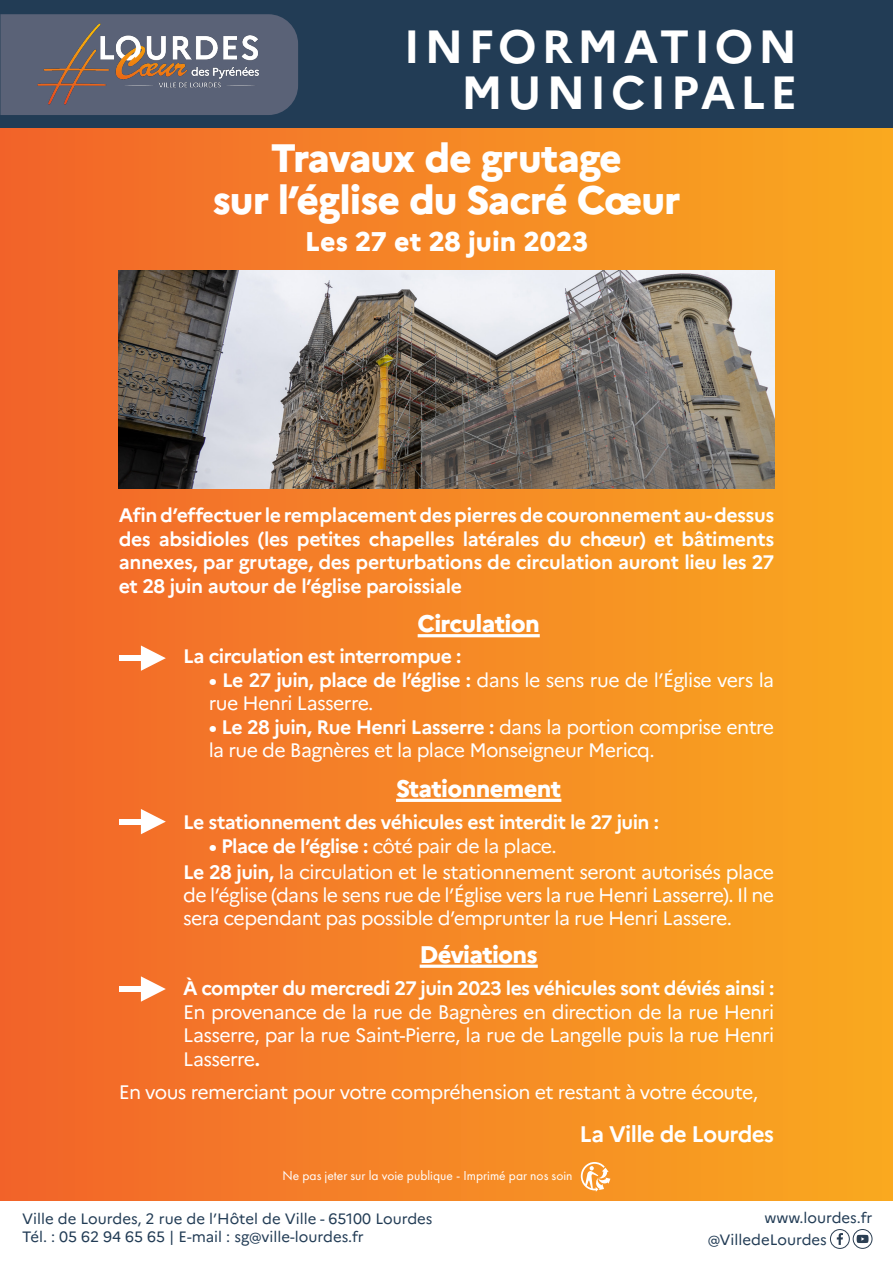
<style>
.page{position:relative;width:893px;height:1263px;background:#fff}
.page>*{position:absolute;margin:0;border:0;box-sizing:border-box;transform-origin:0 0}
.t1{font:700 46.5px "Marianne";letter-spacing:.1em;color:#fff}
.t2{font:800 39.6px "Marianne";letter-spacing:-.025em;color:#fff}
.t3{font:800 27px "Marianne";color:#fff}
.t4{font:800 24px "Marianne";letter-spacing:-.03em;color:#fff}
.t5{font:700 22.5px "Marianne";letter-spacing:-.03em;color:#fff}
.t6{font:19.5px/23.4px "Marianne";letter-spacing:-.03em;color:#fff}
.t7{font:700 19.5px/23.4px "Marianne";letter-spacing:-.03em;color:#fff;text-align:justify}
.t8{font:15px "Marianne";color:#223c55}
.t9{font:13.5px "Futura PT";color:#fff}
.s1{font-weight:700}
</style>
<div class="page">
<div style="left:0;top:116px;width:893px;height:1146px;background:linear-gradient(to right,#f1642b,#f9aa20)"></div>
<div style="left:0;top:0;width:893px;height:128px;background:#223c55"></div>
<div style="left:0;top:1201px;width:893px;height:62px;background:#fff"></div>
<svg style="left:0;top:14px;width:298px;height:101px;background:#555f74"></svg>
<img style="left:28px;top:14px;width:243px;height:101px">
<div style="left:830px;top:1229px;width:20px;height:20px;border:1px solid #2b3e52;border-radius:50%"></div>
<svg style="left:837px;top:1233px;width:6px;height:12px"></svg>
<div style="left:853px;top:1229px;width:19px;height:19px;border:1px solid #2b3e52;border-radius:50%"></div>
<svg style="left:857px;top:1235px;width:11px;height:8px"></svg>
<svg style="left:581px;top:1162px;width:29px;height:30px"></svg>
<hr style="left:418px;top:634px;width:122px;height:3px;background:#fff">
<svg style="left:141px;top:645px;width:25px;height:26px"></svg>
<div style="left:119px;top:655px;width:34px;height:6px;background:#fff"></div>
<hr style="left:396px;top:799px;width:165px;height:3px;background:#fff">
<svg style="left:141px;top:809px;width:25px;height:25px"></svg>
<div style="left:119px;top:819px;width:34px;height:5px;background:#fff"></div>
<svg style="left:420px;top:964px;width:118px;height:4px"></svg>
<svg style="left:141px;top:976px;width:25px;height:26px"></svg>
<div style="left:119px;top:986px;width:34px;height:6px;background:#fff"></div>
<img style="left:119px;top:270px;width:655px;height:219px">
<p class="t1" style="left:404px;top:18px;width:395px">INFORMATION</p>
<p class="t1" style="left:461px;top:64px;width:338px">MUNICIPALE</p>
<p class="t2" style="left:271px;top:134px;width:353px">Travaux de grutage</p>
<p class="t2" style="left:212px;top:176px;width:470px">sur l’église du Sacré Cœur</p>
<p class="t3" style="left:305px;top:225px;width:285px">Les 27 et 28 juin 2023</p>
<p class="t7" style="left:119px;top:504px;width:657px">Afin d’effectuer le remplacement des pierres de couronnement au- dessus des absidioles (les petites chapelles latérales du chœur) et bâtiments annexes, par grutage, des perturbations de circulation auront lieu les 27 et 28 juin autour de l’église paroissiale</p>
<p class="t4" style="left:418px;top:609px;width:124px">Circulation</p>
<p class="t7" style="left:183px;top:645px;width:280px">La circulation est interrompue :</p>
<p class="t6" style="left:209px;top:668px;width:567px"><span class="s1">• Le 27 juin, place de l’église :</span> dans le sens rue de l’Église vers la rue Henri Lasserre.</p>
<p class="t6" style="left:209px;top:715px;width:567px"><span class="s1">• Le 28 juin, Rue Henri Lasserre :</span> dans la portion comprise entre la rue de Bagnères et la place Monseigneur Mericq.</p>
<p class="t4" style="left:396px;top:774px;width:167px">Stationnement</p>
<p class="t7" style="left:183px;top:811px;width:477px">Le stationnement des véhicules est interdit le 27 juin :</p>
<p class="t6" style="left:209px;top:834px;width:349px"><span class="s1">• Place de l’église :</span> côté pair de la place.</p>
<p class="t6" style="left:183px;top:860px;width:593px;text-align:justify"><span class="s1">Le 28 juin,</span> la circulation et le stationnement seront autorisés place de l’église (dans le sens rue de l’Église vers la rue Henri Lasserre). Il ne sera cependant pas possible d’emprunter la rue Henri Lassere.</p>
<p class="t4" style="left:420px;top:940px;width:120px">Déviations</p>
<p class="t7" style="left:183px;top:977px;width:593px">À compter du mercredi 27 juin 2023 les véhicules sont déviés ainsi :</p>
<p class="t6" style="left:183px;top:1000px;width:593px;text-align:justify">En provenance de la rue de Bagnères en direction de la rue Henri Lasserre, par la rue Saint-Pierre, la rue de Langelle puis la rue Henri Lasserre<span class="s1">.</span></p>
<p class="t6" style="left:119px;top:1080px;width:641px">En vous remerciant pour votre compréhension et restant à votre écoute,</p>
<p class="t5" style="left:579px;top:1120px;width:196px">La Ville de Lourdes</p>
<p class="t9" style="left:283px;top:1168px;width:291px">Ne pas jeter sur la voie publique - Imprimé par nos soin</p>
<p class="t8" style="left:22px;top:1209px;width:412px">Ville de Lourdes, 2 rue de l’Hôtel de Ville - 65100 Lourdes</p>
<p class="t8" style="left:22px;top:1227px;width:343px">Tél. : 05 62 94 65 65 | E-mail : sg@ville-lourdes.fr</p>
<p class="t8" style="left:764px;top:1208px;width:109px">www.lourdes.fr</p>
<p class="t8" style="left:708px;top:1230px;width:121px">@VilledeLourdes</p>
</div>
